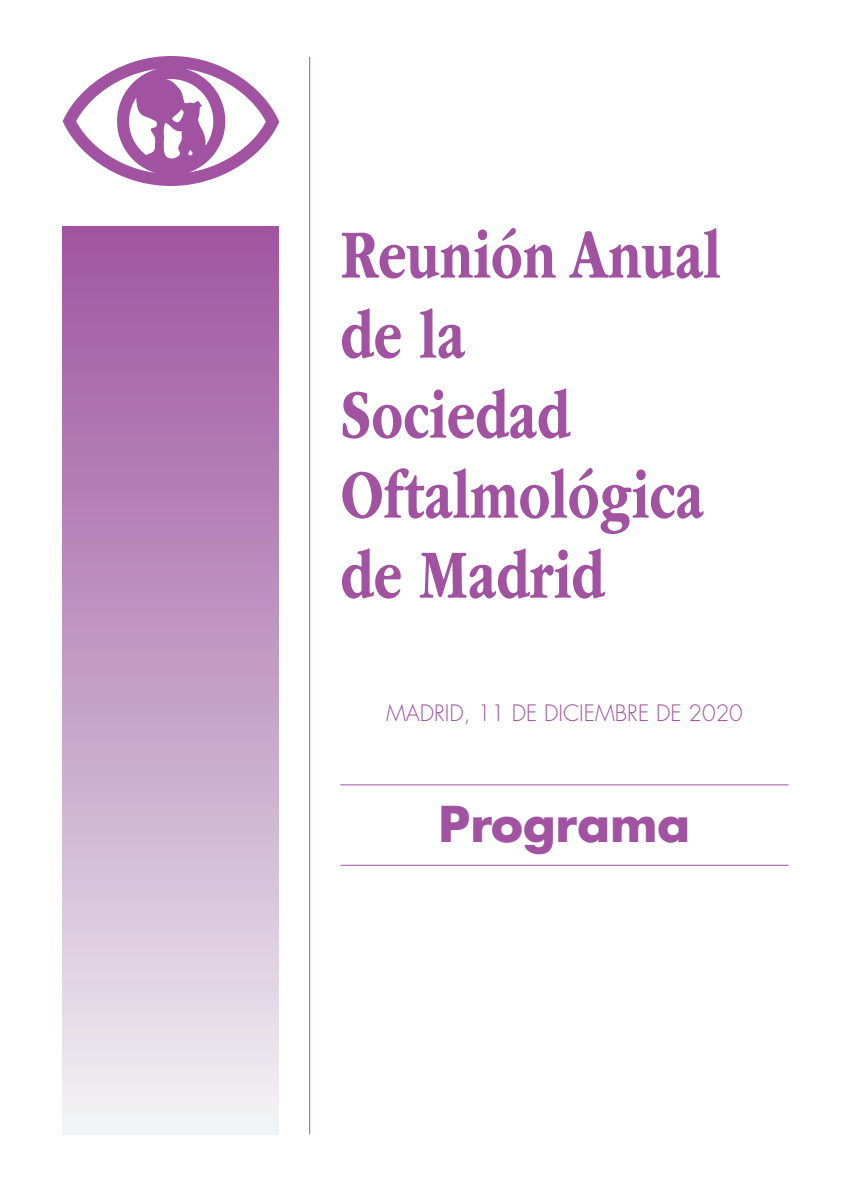
<style>
.page{position:relative;width:851px;height:1191px;background:#fff}
.page>*{position:absolute;margin:0;border:0;box-sizing:border-box;transform-origin:0 0}
.t1{font:700 72px/80px "ITC Garamond Std";color:#a153a1;scale:.75 1}
.t2{font:700 48px "Futura Std";color:#a153a1}
.t3{font:300 22px "Futura Std";color:#a153a1}
</style>
<div class="page">
<img style="left:62px;top:57px;width:217px;height:129px">
<div style="left:62px;top:227px;width:217px;height:907px;background:linear-gradient(to bottom,#9d529e,#eff0f2)"></div>
<hr style="left:309px;top:57px;width:1px;height:1077px;background:#a153a1">
<hr style="left:340px;top:784px;width:448px;height:1px;background:#a153a1">
<hr style="left:340px;top:864px;width:448px;height:1px;background:#a153a1">
<p class="t1" style="left:340px;top:215px;width:508px">Reunión Anual de la<br>Sociedad<br>Oftalmológica de Madrid</p>
<p class="t3" style="left:386px;top:699px;width:358px">MADRID, 11 DE DICIEMBRE DE 2020</p>
<p class="t2" style="left:438px;top:792px;width:253px">Programa</p>
</div>
